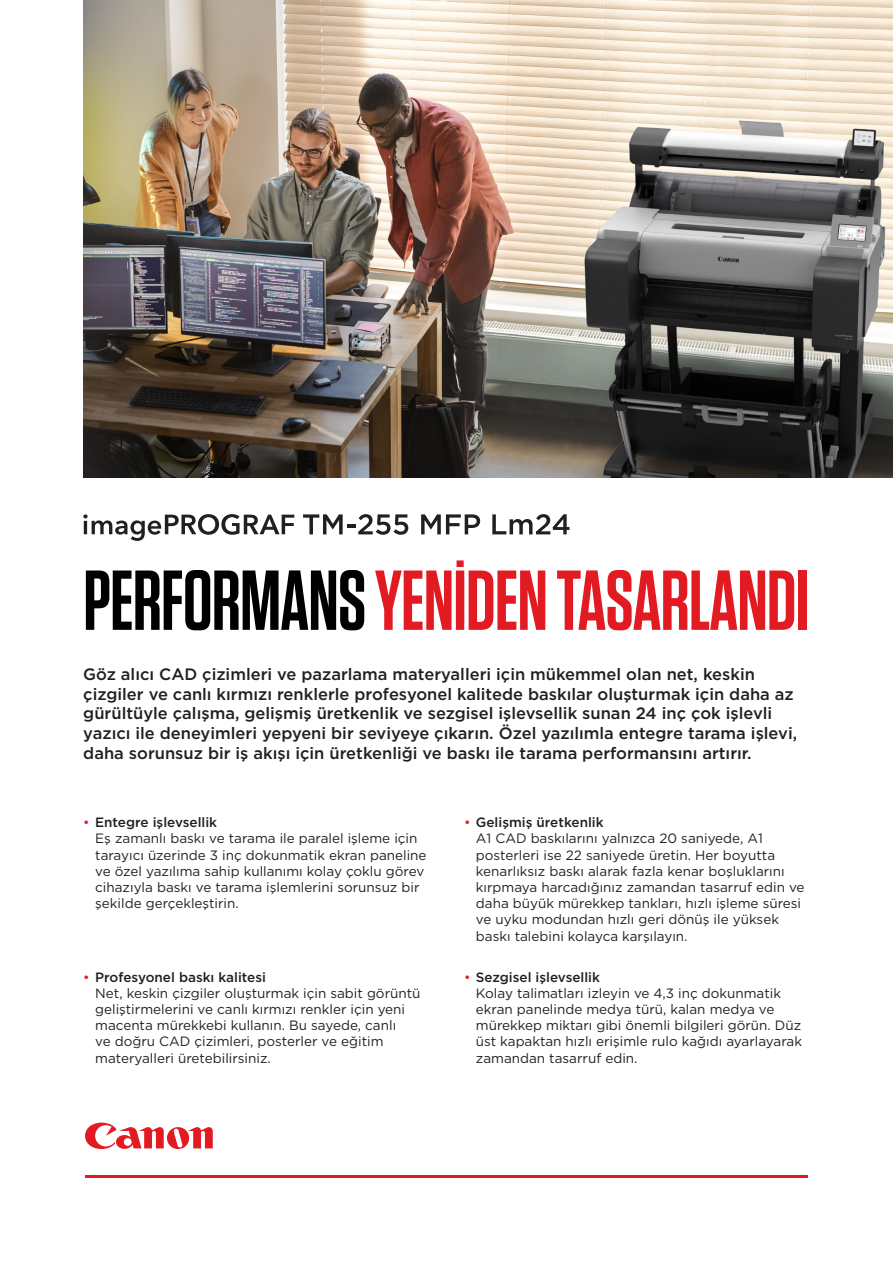
<style>
.page{position:relative;width:893px;height:1263px;background:#fff}
.page>*{position:absolute;margin:0;border:0;box-sizing:border-box;transform-origin:0 0}
.Headline{font:600 84.75px "Tungsten";letter-spacing:-.01em;color:#e21a21;scale:.93 1}
.t1{font:500 16.5px/19.8px "Gotham";color:#231f20}
.t2{font:13.5px/16.2px "Gotham";color:#231f20}
.s1{color:#000002}
.s2{color:#e21a21}
.s3{font-weight:500}
</style>
<div class="page">
<svg style="left:85px;top:1122px;width:128px;height:28px"></svg>
<hr style="left:85px;top:1175px;width:723px;height:3px;background:#e21a21">
<img style="left:83px;top:0;width:810px;height:478px">
<svg style="left:83px;top:514px;width:211px;height:27px"></svg>
<svg style="left:303px;top:514px;width:105px;height:21px"></svg>
<svg style="left:421px;top:514px;width:59px;height:20px"></svg>
<svg style="left:492px;top:514px;width:77px;height:20px"></svg>
<p class="Headline" style="left:83px;top:556px;width:782px"><span class="s1">PERFORMANS</span> YENİDEN TASARLANDI</p>
<p class="t1" style="left:83px;top:664px;width:715px">Göz alıcı CAD çizimleri ve pazarlama materyalleri için mükemmel olan net, keskin çizgiler ve canlı kırmızı renklerle profesyonel kalitede baskılar oluşturmak için daha az gürültüyle çalışma, gelişmiş üretkenlik ve sezgisel işlevsellik sunan 24 inç çok işlevli yazıcı ile deneyimleri yepyeni bir seviyeye çıkarın. Özel yazılımla entegre tarama işlevi, daha sorunsuz bir iş akışı için üretkenliği ve baskı ile tarama performansını artırır.</p>
<p class="t2" style="left:95px;top:814px;width:333px;text-indent:-12px"><span class="s2">•</span> <span class="s3">Entegre işlevsellik<br></span>Eş zamanlı baskı ve tarama ile paralel işleme için tarayıcı üzerinde 3 inç dokunmatik ekran paneline ve özel yazılıma sahip kullanımı kolay çoklu görev cihazıyla baskı ve tarama işlemlerini sorunsuz bir şekilde gerçekleştirin.</p>
<p class="t2" style="left:95px;top:968px;width:327px;text-indent:-12px"><span class="s2">•</span> <span class="s3">Profesyonel baskı kalitesi<br></span>Net, keskin çizgiler oluşturmak için sabit görüntü geliştirmelerini ve canlı kırmızı renkler için yeni macenta mürekkebi kullanın. Bu sayede, canlı<br>ve doğru CAD çizimleri, posterler ve eğitim materyalleri üretebilirsiniz.</p>
<p class="t2" style="left:476px;top:814px;width:330px;text-indent:-12px"><span class="s2">•</span> <span class="s3">Gelişmiş üretkenlik<br></span>A1 CAD baskılarını yalnızca 20 saniyede, A1 posterleri ise 22 saniyede üretin. Her boyutta kenarlıksız baskı alarak fazla kenar boşluklarını kırpmaya harcadığınız zamandan tasarruf edin ve daha büyük mürekkep tankları, hızlı işleme süresi ve uyku modundan hızlı geri dönüş ile yüksek baskı talebini kolayca karşılayın.</p>
<p class="t2" style="left:476px;top:968px;width:328px;text-indent:-12px"><span class="s2">•</span> <span class="s3">Sezgisel işlevsellik<br></span>Kolay talimatları izleyin ve 4,3 inç dokunmatik ekran panelinde medya türü, kalan medya ve mürekkep miktarı gibi önemli bilgileri görün. Düz üst kapaktan hızlı erişimle rulo kağıdı ayarlayarak zamandan tasarruf edin.</p>
</div>
